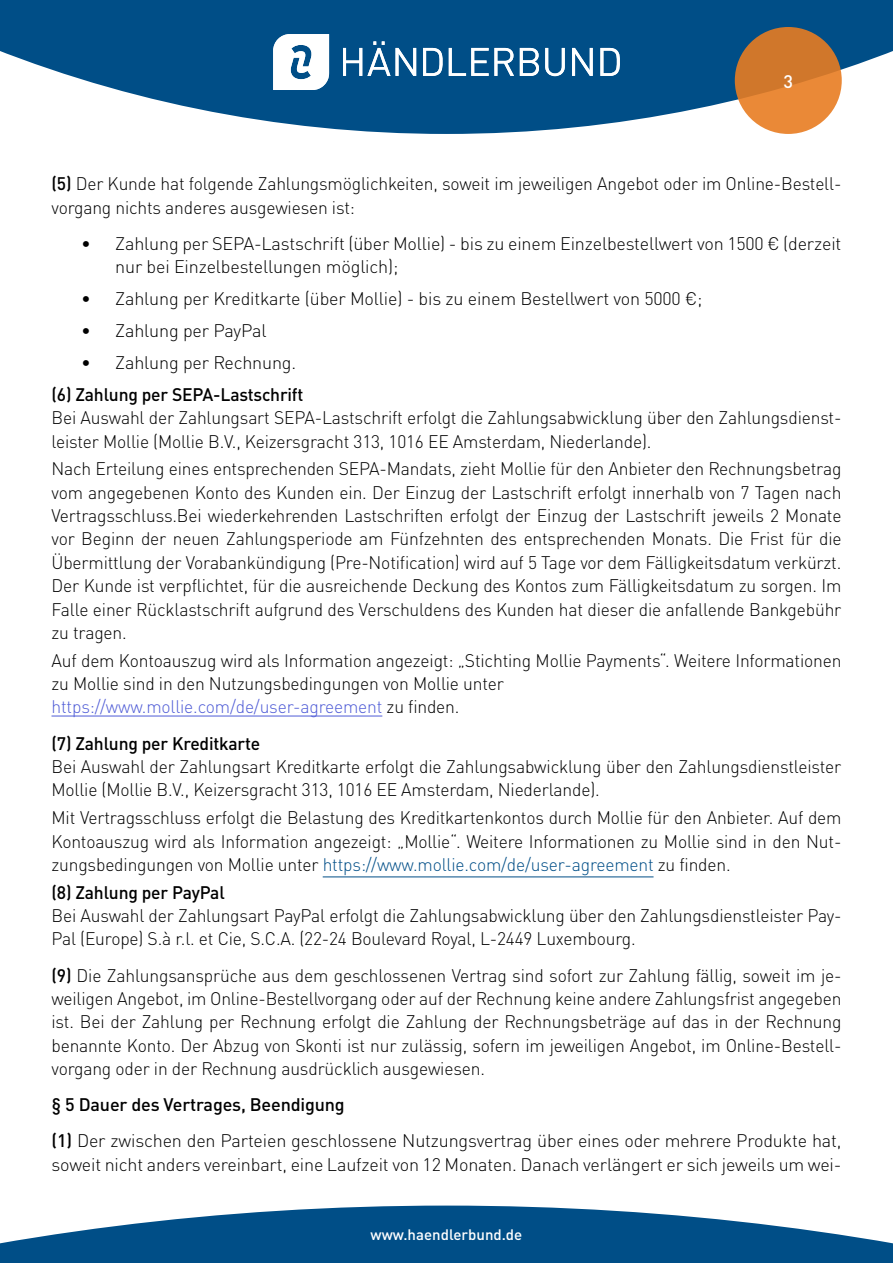
<style>
.page{position:relative;width:893px;height:1263px;background:#fff}
.page>*{position:absolute;margin:0;border:0;box-sizing:border-box;transform-origin:0 0}
.t1{font:300 18px/23.4px "DIN Pro";letter-spacing:-.01em;color:#000}
.t2{font:500 18px "DIN Pro";letter-spacing:-.01em;color:#000}
.t3{font:500 18px "DIN Pro";color:#fff}
.t4{font:500 15px "DIN Pro";color:#fff}
.s1{font-weight:500}
.s2{color:#4f5cd6}
.s3{color:#004e87}
</style>
<div class="page">
<svg style="left:0;top:0;width:893px;height:134px;fill:#004e87"></svg>
<svg style="left:735px;top:27px;width:107px;height:107px;background:#da7f31"></svg>
<svg style="left:343px;top:41px;width:47px;height:35px"></svg>
<svg style="left:396px;top:48px;width:20px;height:28px"></svg>
<svg style="left:423px;top:48px;width:20px;height:28px"></svg>
<svg style="left:449px;top:48px;width:65px;height:28px"></svg>
<svg style="left:520px;top:48px;width:19px;height:28px"></svg>
<svg style="left:545px;top:48px;width:20px;height:28px"></svg>
<svg style="left:572px;top:48px;width:21px;height:28px"></svg>
<svg style="left:600px;top:48px;width:20px;height:28px"></svg>
<svg style="left:273px;top:34px;width:56px;height:56px"></svg>
<svg style="left:0;top:1205px;width:893px;height:58px;fill:#004e87"></svg>
<hr style="left:52px;top:716px;width:330px;height:1px;background:#4f5cd6">
<hr style="left:323px;top:876px;width:330px;height:1px;background:#004e87">
<p class="t3" style="left:783px;top:67px;width:11px">3</p>
<p class="t1" style="left:52px;top:170px;width:791px"><span class="s1">(5)</span> Der Kunde hat folgende Zahlungsmöglichkeiten, soweit im jeweiligen Angebot oder im Online-Bestell&shy;vorgang nichts anderes ausgewiesen ist:</p>
<p class="t1" style="left:115px;top:230px;width:728px;text-indent:-34px">• Zahlung per SEPA-Lastschrift (über Mollie) - bis zu einem Einzelbestellwert von 1500 € (derzeit nur bei Einzelbestellungen möglich);</p>
<p class="t1" style="left:81px;top:285px;width:623px">• Zahlung per Kreditkarte (über Mollie) - bis zu einem Bestellwert von 5000 €;</p>
<p class="t1" style="left:81px;top:317px;width:187px">• Zahlung per PayPal</p>
<p class="t1" style="left:81px;top:349px;width:216px">• Zahlung per Rechnung.</p>
<p class="t2" style="left:52px;top:380px;width:253px">(6) Zahlung per SEPA-Lastschrift</p>
<p class="t1" style="left:52px;top:404px;width:791px">Bei Auswahl der Zahlungsart SEPA-Lastschrift erfolgt die Zahlungsabwicklung über den Zahlungsdienst&shy;leister Mollie (Mollie B.V., Keizersgracht 313, 1016 EE Amsterdam, Niederlande).</p>
<p class="t1" style="left:52px;top:455px;width:791px;text-align:justify">Nach Erteilung eines entsprechenden SEPA-Mandats, zieht Mollie für den Anbieter den Rechnungsbetrag vom angegebenen Konto des Kunden ein. Der Einzug der Lastschrift erfolgt innerhalb von 7 Tagen nach Vertragsschluss.Bei wiederkehrenden Lastschriften erfolgt der Einzug der Lastschrift jeweils 2 Monate vor Beginn der neuen Zahlungsperiode am Fünfzehnten des entsprechenden Monats. Die Frist für die Übermittlung der Vorabankündigung (Pre-Notification) wird auf 5 Tage vor dem Fälligkeitsdatum verkürzt.<br>Der Kunde ist verpflichtet, für die ausreichende Deckung des Kontos zum Fälligkeitsdatum zu sorgen. Im Falle einer Rücklastschrift aufgrund des Verschuldens des Kunden hat dieser die anfallende Bankgebühr zu tragen.</p>
<p class="t1" style="left:52px;top:647px;width:791px">Auf dem Kontoauszug wird als Information angezeigt: „Stichting Mollie Payments“. Weitere Informationen zu Mollie sind in den Nutzungsbedingungen von Mollie unter<br><span class="s2">https://www.mollie.com/de/user-agreement</span> zu finden.</p>
<p class="t2" style="left:52px;top:728px;width:210px">(7) Zahlung per Kreditkarte</p>
<p class="t1" style="left:52px;top:753px;width:791px">Bei Auswahl der Zahlungsart Kreditkarte erfolgt die Zahlungsabwicklung über den Zahlungsdienstleister<br>Mollie (Mollie B.V., Keizersgracht 313, 1016 EE Amsterdam, Niederlande).</p>
<p class="t1" style="left:52px;top:804px;width:791px;text-align:justify">Mit Vertragsschluss erfolgt die Belastung des Kreditkartenkontos durch Mollie für den Anbieter. Auf dem Kontoauszug wird als Information angezeigt: „Mollie“. Weitere Informationen zu Mollie sind in den Nut&shy;zungsbedingungen von Mollie unter <span class="s3">https://www.mollie.com/de/user-agreement</span> zu finden.</p>
<p class="t2" style="left:52px;top:877px;width:175px">(8) Zahlung per PayPal</p>
<p class="t1" style="left:52px;top:902px;width:791px">Bei Auswahl der Zahlungsart PayPal erfolgt die Zahlungsabwicklung über den Zahlungsdienstleister Pay-<br>Pal (Europe) S.à r.l. et Cie, S.C.A. (22-24 Boulevard Royal, L-2449 Luxembourg.</p>
<p class="t1" style="left:52px;top:962px;width:791px;text-align:justify"><span class="s1">(9)</span> Die Zahlungsansprüche aus dem geschlossenen Vertrag sind sofort zur Zahlung fällig, soweit im je&shy;weiligen Angebot, im Online-Bestellvorgang oder auf der Rechnung keine andere Zahlungsfrist angegeben ist. Bei der Zahlung per Rechnung erfolgt die Zahlung der Rechnungsbeträge auf das in der Rechnung benannte Konto. Der Abzug von Skonti ist nur zulässig, sofern im jeweiligen Angebot, im Online-Bestell&shy;vorgang oder in der Rechnung ausdrücklich ausgewiesen.</p>
<p class="t1" style="left:52px;top:1085px;width:791px;line-height:36.2px"><span class="s1">§ 5 Dauer des Vertrages, Beendigung<br>(1)</span> Der zwischen den Parteien geschlossene Nutzungsvertrag über eines oder mehrere Produkte hat,</p>
<p class="t1" style="left:52px;top:1151px;width:791px">soweit nicht anders vereinbart, eine Laufzeit von 12 Monaten. Danach verlängert er sich jeweils um wei-</p>
<p class="t4" style="left:371px;top:1223px;width:153px">www.haendlerbund.de</p>
</div>
